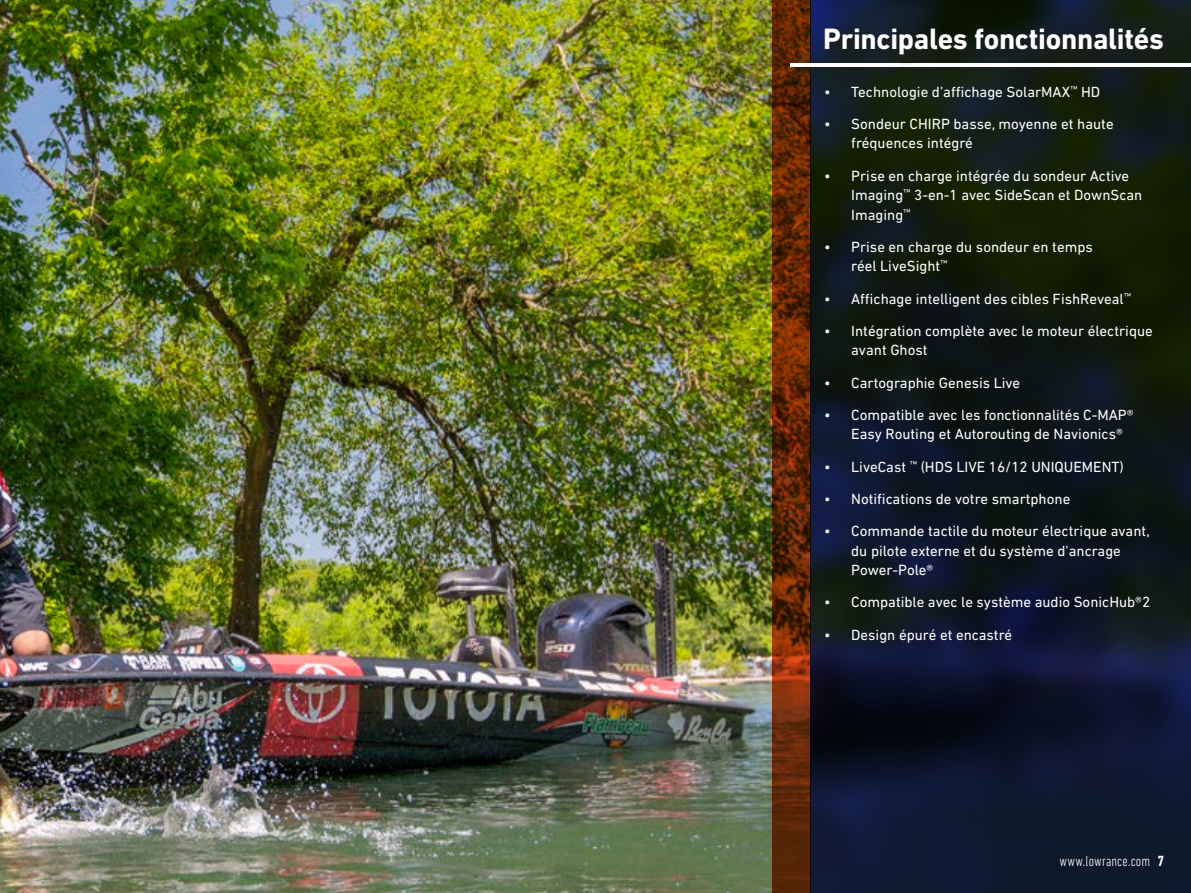
<style>
.page{position:relative;width:1191px;height:893px;background:#fff}
.page>*{position:absolute;margin:0;border:0;box-sizing:border-box;transform-origin:0 0}
.t1{font:700 30px "DIN Next LT Pro";letter-spacing:-.01em;color:#fff}
.t2{font:15px/19.5px "DIN Next LT Pro";color:#fff}
.t3{font:300 condensed 15px "DIN Next LT Pro";letter-spacing:.01em;color:#fff}
.s1{font-weight:700}
</style>
<div class="page">
<img style="left:0;top:0;width:772px;height:893px">
<svg style="left:810px;top:0;width:381px;height:893px;background:#0f181d"></svg>
<svg style="left:772px;top:0;width:38px;height:893px;background:#652705"></svg>
<div style="left:788px;top:60px;width:403px;height:17px;background:#1d1d1b;opacity:.85"></div>
<hr style="left:790px;top:63px;width:401px;height:4px;background:#fff">
<div style="left:822px;top:25px;width:353px;height:43px;background:#1d1d1b;opacity:.85"></div>
<h1 class="t1" style="left:823px;top:22px;width:342px">Principales fonctionnalités</h1>
<p class="t2" style="left:824px;top:82px;width:277px">• Technologie d’affichage SolarMAX<sup>™</sup> HD</p>
<p class="t2" style="left:851px;top:114px;width:264px;text-indent:-27px">• Sondeur CHIRP basse, moyenne et haute fréquences intégré</p>
<p class="t2" style="left:851px;top:166px;width:292px;text-indent:-27px">• Prise en charge intégrée du sondeur Active<br>Imaging<sup>™</sup> 3-en-1 avec SideScan et DownScan<br>Imaging<sup>™</sup></p>
<p class="t2" style="left:851px;top:237px;width:243px;text-indent:-27px">• Prise en charge du sondeur en temps réel LiveSight<sup>™</sup></p>
<p class="t2" style="left:824px;top:289px;width:308px">• Affichage intelligent des cibles FishReveal<sup>™</sup></p>
<p class="t2" style="left:851px;top:321px;width:303px;text-indent:-27px">• Intégration complète avec le moteur électrique avant Ghost</p>
<p class="t2" style="left:824px;top:373px;width:198px">• Cartographie Genesis Live</p>
<p class="t2" style="left:851px;top:405px;width:284px;text-indent:-27px">• Compatible avec les fonctionnalités C-MAP®<br>Easy Routing et Autorouting de Navionics®</p>
<p class="t2" style="left:824px;top:457px;width:301px">• LiveCast <sup>™</sup> (HDS LIVE 16/12 UNIQUEMENT)</p>
<p class="t2" style="left:824px;top:489px;width:248px">• Notifications de votre smartphone</p>
<p class="t2" style="left:851px;top:521px;width:300px;text-indent:-27px">• Commande tactile du moteur électrique avant, du pilote externe et du système d’ancrage<br>Power-Pole®</p>
<p class="t2" style="left:824px;top:592px;width:327px">• Compatible avec le système audio SonicHub®2</p>
<p class="t2" style="left:824px;top:625px;width:189px">• Design épuré et encastré</p>
<p class="t3" style="left:1059px;top:852px;width:106px">www.lowrance.com <span class="s1">7</span></p>
</div>
